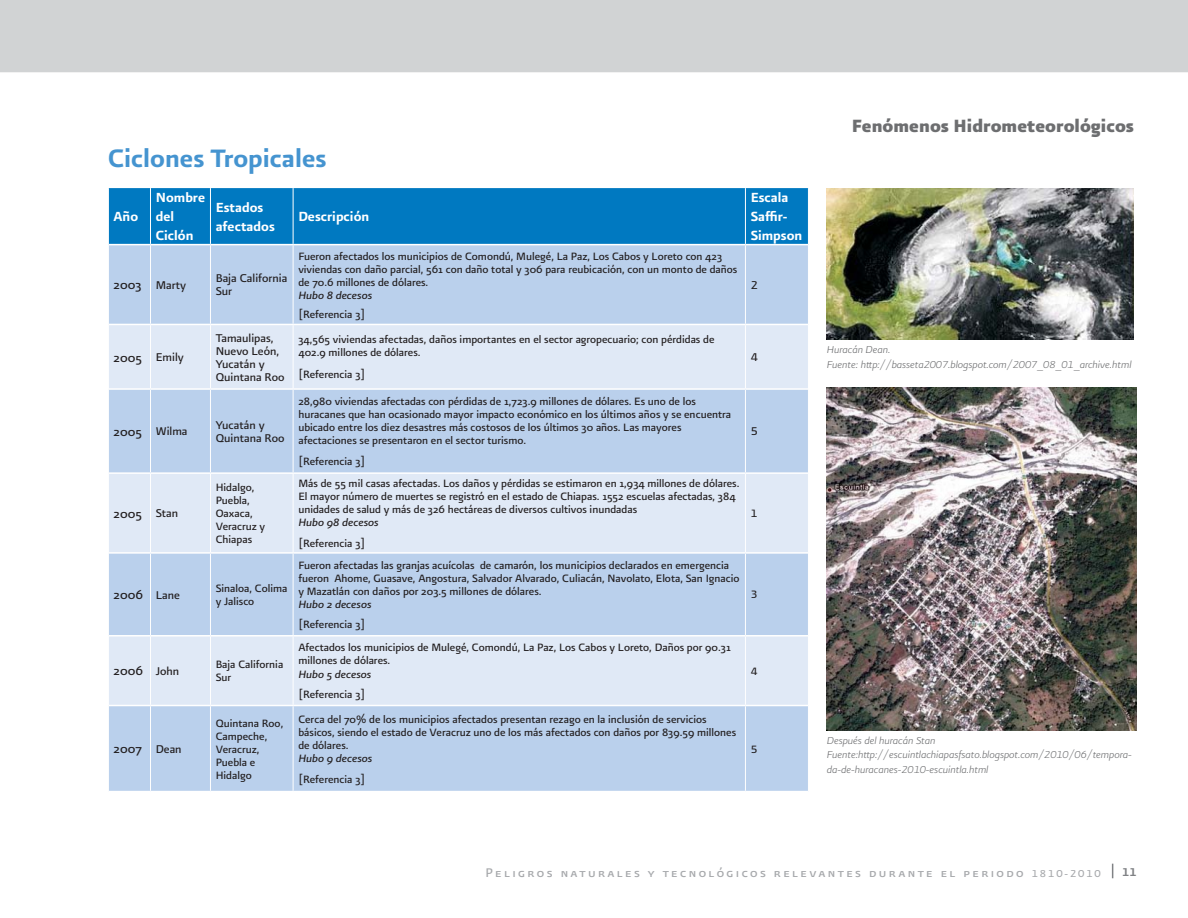
<style>
.page{position:relative;width:1188px;height:918px;background:#fff}
.page>*{position:absolute;margin:0;border:0;box-sizing:border-box;transform-origin:0 0}
.t1{font:30px "Presidencia Firme";color:#4594d0}
.t2{font:21px "Presidencia Fuerte";color:#6d6e70}
.t3{font:15.75px/18.9px "Presidencia Firme";color:#fff}
.t4{font:15px "Presidencia Base Versalitas";letter-spacing:.16em;color:#a7a9ac}
.t5{font:15px "Presidencia Base CC";color:#231f20}
.t6{font:13.5px/13px "Presidencia Base CC";color:#231f20}
.t7{font:13.5px "Presidencia Base";color:#231f20}
.t8{font:13.5px "Presidencia Firme";color:#808285}
.t9{font:12.75px/13px "Presidencia Base CC";color:#231f20}
.t10{font:italic 12.75px "Presidencia Base CC";color:#231f20}
.t11{font:12.75px "Presidencia Base";color:#231f20}
.t12{font:italic 12px/14.4px "Presidencia Fina";color:#6d6e70}
.s1{font-size:15px}
.s2{font-size:13.5px}
.s3{font-size:12px}
</style>
<div class="page">
<div style="left:0;top:0;width:1188px;height:72px;background:#d1d3d4"></div>
<svg style="left:1112px;top:864px;width:1px;height:14px"></svg>
<div style="left:109px;top:188px;width:699px;height:56px;background:#0079c1"></div>
<div style="left:109px;top:245px;width:699px;height:546px;background:#bad0ec"></div>
<svg style="left:109px;top:325px;width:699px;height:380px;background:#cfdef1"></svg>
<hr style="left:150px;top:188px;width:1px;height:56px;background:#fff">
<hr style="left:210px;top:188px;width:1px;height:56px;background:#fff">
<hr style="left:293px;top:188px;width:1px;height:56px;background:#fff">
<hr style="left:745px;top:188px;width:1px;height:56px;background:#fff">
<hr style="left:150px;top:245px;width:1px;height:79px;background:#fff">
<hr style="left:210px;top:245px;width:1px;height:79px;background:#fff">
<hr style="left:293px;top:245px;width:1px;height:79px;background:#fff">
<hr style="left:745px;top:245px;width:1px;height:79px;background:#fff">
<hr style="left:150px;top:325px;width:1px;height:63px;background:#fff">
<hr style="left:210px;top:325px;width:1px;height:63px;background:#fff">
<hr style="left:293px;top:325px;width:1px;height:63px;background:#fff">
<hr style="left:745px;top:325px;width:1px;height:63px;background:#fff">
<hr style="left:150px;top:390px;width:1px;height:82px;background:#fff">
<hr style="left:210px;top:390px;width:1px;height:82px;background:#fff">
<hr style="left:293px;top:390px;width:1px;height:82px;background:#fff">
<hr style="left:745px;top:390px;width:1px;height:82px;background:#fff">
<hr style="left:150px;top:474px;width:1px;height:78px;background:#fff">
<hr style="left:210px;top:474px;width:1px;height:78px;background:#fff">
<hr style="left:293px;top:474px;width:1px;height:78px;background:#fff">
<hr style="left:745px;top:474px;width:1px;height:78px;background:#fff">
<hr style="left:150px;top:554px;width:1px;height:81px;background:#fff">
<hr style="left:210px;top:554px;width:1px;height:81px;background:#fff">
<hr style="left:293px;top:554px;width:1px;height:81px;background:#fff">
<hr style="left:745px;top:554px;width:1px;height:81px;background:#fff">
<hr style="left:150px;top:637px;width:1px;height:68px;background:#fff">
<hr style="left:210px;top:637px;width:1px;height:68px;background:#fff">
<hr style="left:293px;top:637px;width:1px;height:68px;background:#fff">
<hr style="left:745px;top:637px;width:1px;height:68px;background:#fff">
<hr style="left:150px;top:706px;width:1px;height:85px;background:#fff">
<hr style="left:210px;top:706px;width:1px;height:85px;background:#fff">
<hr style="left:293px;top:706px;width:1px;height:85px;background:#fff">
<hr style="left:745px;top:706px;width:1px;height:85px;background:#fff">
<hr style="left:109px;top:324px;width:41px;height:1px;background:#fff">
<hr style="left:150px;top:324px;width:60px;height:1px;background:#fff">
<hr style="left:210px;top:324px;width:83px;height:1px;background:#fff">
<hr style="left:293px;top:324px;width:452px;height:1px;background:#fff">
<hr style="left:745px;top:324px;width:63px;height:1px;background:#fff">
<hr style="left:109px;top:388px;width:41px;height:2px;background:#fff">
<hr style="left:150px;top:388px;width:60px;height:2px;background:#fff">
<hr style="left:210px;top:388px;width:83px;height:2px;background:#fff">
<hr style="left:293px;top:388px;width:452px;height:2px;background:#fff">
<hr style="left:745px;top:388px;width:63px;height:2px;background:#fff">
<hr style="left:109px;top:472px;width:41px;height:2px;background:#fff">
<hr style="left:150px;top:472px;width:60px;height:2px;background:#fff">
<hr style="left:210px;top:472px;width:83px;height:2px;background:#fff">
<hr style="left:293px;top:472px;width:452px;height:2px;background:#fff">
<hr style="left:745px;top:472px;width:63px;height:2px;background:#fff">
<hr style="left:109px;top:552px;width:41px;height:2px;background:#fff">
<hr style="left:150px;top:552px;width:60px;height:2px;background:#fff">
<hr style="left:210px;top:552px;width:83px;height:2px;background:#fff">
<hr style="left:293px;top:552px;width:452px;height:2px;background:#fff">
<hr style="left:745px;top:552px;width:63px;height:2px;background:#fff">
<hr style="left:109px;top:635px;width:41px;height:2px;background:#fff">
<hr style="left:150px;top:635px;width:60px;height:2px;background:#fff">
<hr style="left:210px;top:635px;width:83px;height:2px;background:#fff">
<hr style="left:293px;top:635px;width:452px;height:2px;background:#fff">
<hr style="left:745px;top:635px;width:63px;height:2px;background:#fff">
<hr style="left:109px;top:705px;width:41px;height:1px;background:#fff">
<hr style="left:150px;top:705px;width:60px;height:1px;background:#fff">
<hr style="left:210px;top:705px;width:83px;height:1px;background:#fff">
<hr style="left:293px;top:705px;width:452px;height:1px;background:#fff">
<hr style="left:745px;top:705px;width:63px;height:1px;background:#fff">
<img style="left:827px;top:188px;width:307px;height:152px">
<img style="left:827px;top:387px;width:309px;height:344px">
<h1 class="t1" style="left:108px;top:146px;width:220px">Ciclones Tropicales</h1>
<p class="t3" style="left:114px;top:208px;width:26px">Año</p>
<p class="t3" style="left:156px;top:189px;width:51px">Nombre del<br>Ciclón</p>
<p class="t3" style="left:216px;top:198px;width:61px">Estados afectados</p>
<p class="t3" style="left:298px;top:208px;width:72px">Descripción</p>
<p class="t6" style="left:114px;top:279px;width:74px"><span class="s1">2003</span> Marty</p>
<p class="t6" style="left:216px;top:273px;width:73px">Baja California<br>Sur</p>
<p class="t9" style="left:298px;top:250px;width:441px">Fueron afectados los municipios de Comondú, Mulegé, La Paz, Los Cabos y Loreto con 423 viviendas con daño parcial, 561 con daño total y 306 para reubicación, con un monto de daños de 70.6 millones de dólares.</p>
<p class="t10" style="left:298px;top:290px;width:75px">Hubo 8 decesos</p>
<p class="t9" style="left:298px;top:308px;width:68px">[Referencia 3]</p>
<p class="t6" style="left:114px;top:351px;width:72px"><span class="s1">2005</span> Emily</p>
<p class="t6" style="left:216px;top:332px;width:70px">Tamaulipas,<br>Nuevo León,<br>Yucatán y<br>Quintana Roo</p>
<p class="t9" style="left:298px;top:334px;width:418px">34,565 viviendas afectadas, daños importantes en el sector agropecuario; con pérdidas de<br>402.9 millones de dólares.</p>
<p class="t9" style="left:298px;top:369px;width:68px">[Referencia 3]</p>
<p class="t6" style="left:114px;top:426px;width:75px"><span class="s1">2005</span> Wilma</p>
<p class="t6" style="left:216px;top:419px;width:70px">Yucatán y<br>Quintana Roo</p>
<p class="t9" style="left:298px;top:396px;width:434px">28,980 viviendas afectadas con pérdidas de 1,723.9 millones de dólares. Es uno de los huracanes que han ocasionado mayor impacto económico en los últimos años y se encuentra ubicado entre los diez desastres más costosos de los últimos 30 años. Las mayores afectaciones se presentaron en el sector turismo.</p>
<p class="t9" style="left:298px;top:456px;width:68px">[Referencia 3]</p>
<p class="t5" style="left:114px;top:507px;width:66px">2005 <span class="s2">Stan</span></p>
<p class="t9" style="left:216px;top:482px;width:51px">Hidalgo,<br>Puebla,<br>Oaxaca,<br>Veracruz y<br>Chiapas</p>
<p class="t9" style="left:298px;top:478px;width:443px">Más de 55 mil casas afectadas. Los daños y pérdidas se estimaron en 1,934 millones de dólares.<br>El mayor número de muertes se registró en el estado de Chiapas. 1552 escuelas afectadas, 384 unidades de salud y más de 326 hectáreas de diversos cultivos inundadas</p>
<p class="t10" style="left:298px;top:517px;width:82px">Hubo 98 decesos</p>
<p class="t9" style="left:298px;top:537px;width:68px">[Referencia 3]</p>
<p class="t5" style="left:114px;top:589px;width:68px">2006 <span class="s2">Lane</span></p>
<p class="t9" style="left:216px;top:582px;width:73px">Sinaloa, Colima y Jalisco</p>
<p class="t5" style="left:114px;top:665px;width:67px">2006 <span class="s2">John</span></p>
<p class="t9" style="left:216px;top:659px;width:69px">Baja California<br>Sur</p>
<p class="t9" style="left:298px;top:559px;width:443px">Fueron afectadas las granjas acuícolas de camarón, los municipios declarados en emergencia fueron Ahome, Guasave, Angostura, Salvador Alvarado, Culiacán, Navolato, Elota, San Ignacio y Mazatlán con daños por 203.5 millones de dólares.</p>
<p class="t10" style="left:298px;top:599px;width:75px">Hubo 2 decesos</p>
<p class="t9" style="left:298px;top:619px;width:68px">[Referencia 3]</p>
<p class="t9" style="left:298px;top:642px;width:434px">Afectados los municipios de Mulegé, Comondú, La Paz, Los Cabos y Loreto, Daños por 90.31 millones de dólares.</p>
<p class="t10" style="left:298px;top:668px;width:75px">Hubo 5 decesos</p>
<p class="t9" style="left:298px;top:689px;width:68px">[Referencia 3]</p>
<p class="t5" style="left:114px;top:743px;width:70px">2007 <span class="s2">Dean</span></p>
<p class="t9" style="left:216px;top:717px;width:69px">Quintana Roo,<br>Campeche,<br>Veracruz,<br>Puebla e<br>Hidalgo</p>
<p class="t9" style="left:298px;top:713px;width:439px">Cerca del 70% de los municipios afectados presentan rezago en la inclusión de servicios básicos, siendo el estado de Veracruz uno de los más afectados con daños por 839.59 millones de dólares.</p>
<p class="t10" style="left:298px;top:753px;width:76px">Hubo 9 decesos</p>
<p class="t9" style="left:298px;top:773px;width:68px">[Referencia 3]</p>
<p class="t3" style="left:751px;top:189px;width:53px">Escala<br>Saffir-<br>Simpson</p>
<p class="t7" style="left:751px;top:279px;width:9px">2</p>
<p class="t7" style="left:751px;top:351px;width:9px">4</p>
<p class="t7" style="left:751px;top:426px;width:9px">5</p>
<p class="t11" style="left:751px;top:508px;width:8px">1</p>
<p class="t11" style="left:751px;top:589px;width:8px">3</p>
<p class="t11" style="left:751px;top:666px;width:8px">4</p>
<p class="t11" style="left:751px;top:744px;width:8px">5</p>
<h2 class="t2" style="left:852px;top:117px;width:284px">Fenómenos Hidrometeorológicos</h2>
<p class="t12" style="left:827px;top:343px;width:306px">Huracán Dean.<br>Fuente: http://basseta2007.blogspot.com/2007_08_01_archive.html</p>
<p class="t12" style="left:827px;top:734px;width:306px">Después del huracán Stan<br>Fuente:http://escuintlachiapasfsato.blogspot.com/2010/06/tempora&shy;da-de-huracanes-2010-escuintla.html</p>
<p class="t4" style="left:486px;top:863px;width:617px">Peligros naturales y tecnológicos relevantes durante el periodo <span class="s3">1810-2010</span></p>
<p class="t8" style="left:1122px;top:867px;width:16px">11</p>
</div>
